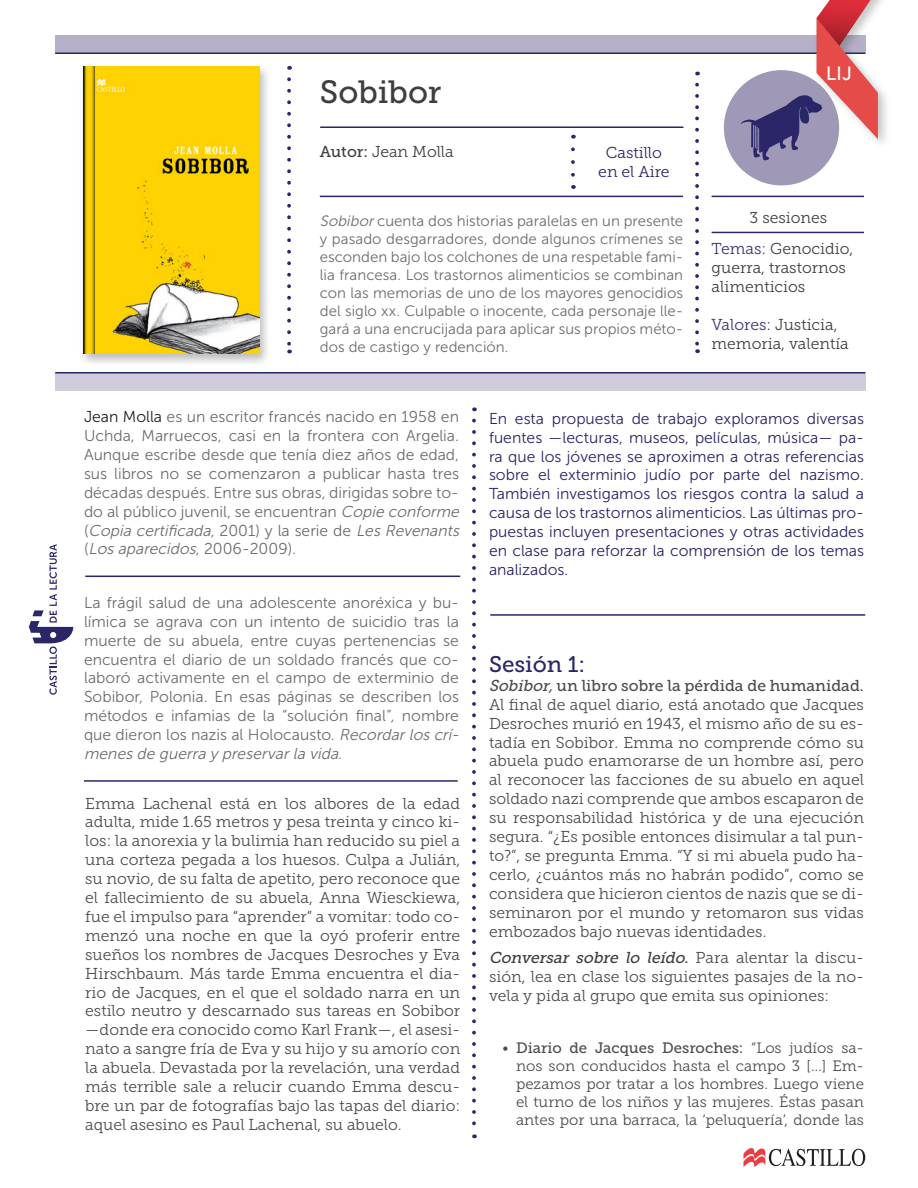
<style>
.page{position:relative;width:918px;height:1188px;background:#fff}
.page>*{position:absolute;margin:0;border:0;box-sizing:border-box;transform-origin:0 0}
._01_Título_del_libro{font:32.1px "Museo Slab 500";color:#3e3e3f}
._10_numero_de_sesion{font:22.5px "Museo Slab 500";color:#2a2668}
.t1{font:500 19.2px "Avenir";color:#fff}
._11_texto_de_sesión{font:15.75px/18.9px "Museo Slab 300";color:#4b4c4d;text-align:justify}
._04_descripción_de_l{font:15.75px/18.9px "Museo Sans 300";color:#6c6d70}
._09_Resumen_de_activ{font:15.75px/18.9px "Museo Sans 300";color:#2a2668;text-align:justify}
._07_sobre_el_autor{font:15.75px/18.9px "Museo Sans 300";color:#6c6d70}
.texto_temas_valores{font:15.75px/18.9px "Museo Slab 300";color:#3e3e3f}
._03_serie{font:15.75px/18.9px "Museo Slab 300";color:#2a2668;text-align:center}
._02_Autor_e_ilustrad{font:15.75px "Museo Slab 300";color:#3e3e3f}
._05_cantidad_de_sesi{font:15.75px "Museo Slab 300";color:#3e3e3f}
._04_descripción_de_l-2{font:15px/18px "Museo Sans 300";letter-spacing:.005em;color:#6c6d70;text-align:justify}
._11_texto_de_sesión-2{font:15px/18px "Museo Slab 300";color:#4b4c4d;text-align:justify}
.s1{font-family:"Museo Slab 500"}
.s2{font-style:italic}
.s3{color:#383571}
.s4{font-style:inherit}
.s5{color:#231f20}
.s6{font-family:"Museo Slab 500";font-style:italic}
.s7{font-family:"Museo Slab 500";font-style:italic;color:#3e3e3f}
.s8{font-family:"Museo Slab 500";color:#3e3e3f}
</style>
<div class="page">
<div style="left:79px;top:63px;width:192px;height:304px;background:#231f20;opacity:.3"></div>
<img style="left:95px;top:66px;width:165px;height:287px">
<div style="left:724px;top:70px;width:115px;height:115px;background:#9f98b7;border-radius:50%"></div>
<div style="left:55px;top:36px;width:810px;height:18px;background:#b5b0c7"></div>
<hr style="left:55px;top:52px;width:810px;height:2px;background:#2a2668">
<div style="left:55px;top:372px;width:810px;height:18px;background:#d0ccdc"></div>
<hr style="left:55px;top:372px;width:810px;height:2px;background:#2a2668">
<svg style="left:287px;top:79px;width:4px;height:274px"></svg>
<svg style="left:695px;top:85px;width:4px;height:268px"></svg>
<svg style="left:571px;top:149px;width:4px;height:40px"></svg>
<hr style="left:320px;top:127px;width:363px;height:1px;background:#2a2668">
<hr style="left:320px;top:196px;width:363px;height:1px;background:#2a2668">
<hr style="left:85px;top:576px;width:375px;height:1px;background:#2a2668">
<hr style="left:84px;top:780px;width:374px;height:2px;background:#2a2668">
<hr style="left:490px;top:614px;width:375px;height:2px;background:#2a2668">
<hr style="left:712px;top:196px;width:152px;height:1px;background:#2a2668">
<hr style="left:712px;top:232px;width:152px;height:1px;background:#2a2668">
<svg style="left:740px;top:0;width:146px;height:161px"></svg>
<svg style="left:84px;top:66px;width:11px;height:287px"></svg>
<svg style="left:29px;top:544px;width:45px;height:151px"></svg>
<svg style="left:744px;top:1148px;width:121px;height:19px"></svg>
<svg style="left:472px;top:421px;width:4px;height:717px"></svg>
<p class="_01_Título_del_libro" style="left:320px;top:74px;width:123px">Sobibor</p>
<p class="_02_Autor_e_ilustrad" style="left:320px;top:143px;width:136px"><span class="s1">Autor:</span> Jean Molla</p>
<p class="_03_serie" style="left:598px;top:143px;width:73px">Castillo en el Aire</p>
<p class="_04_descripción_de_l-2" style="left:320px;top:212px;width:365px"><span class="s2">Sobibor</span>cuenta dos historias paralelas en un presente y pasado desgarradores, donde algunos crímenes se esconden bajo los colchones de una respetable fami&shy;lia francesa. Los trastornos alimenticios se combinan con las memorias de uno de los mayores genocidios del siglo xx. Culpable o inocente, cada personaje lle&shy;gará a una encrucijada para aplicar sus propios méto&shy;dos de castigo y redención.</p>
<p class="t1" style="left:826px;top:57px;width:27px">LIJ</p>
<p class="_05_cantidad_de_sesi" style="left:750px;top:209px;width:79px">3 sesiones</p>
<p class="texto_temas_valores" style="left:712px;top:239px;width:143px"><span class="s3">Temas:</span> Genocidio, guerra, trastornos alimenticios</p>
<p class="texto_temas_valores" style="left:712px;top:315px;width:139px"><span class="s3">Valores:</span> <span class="s4">J</span>usticia, memoria, valentía</p>
<p class="_07_sobre_el_autor" style="left:84px;top:407px;width:380px"><span class="s5">Jean Molla</span> es un escritor francés nacido en 1958 en Uchda, Marruecos, casi en la frontera con Argelia.<br>Aunque escribe desde que tenía diez años de edad, sus libros no se comenzaron a publicar hasta tres décadas después. Entre sus obras, dirigidas sobre to&shy;do al público juvenil, se encuentran <span class="s2">Copie conforme </span>( <span class="s2">Copia certificada</span>, 2 0 0 1 ) y l a s e r i e d e <span class="s2">Les Revenants </span>( <span class="s2">Los aparecidos</span>, 2 0 0 6 - 2 0 0 9 ) .</p>
<p class="_09_Resumen_de_activ" style="left:489px;top:409px;width:377px">En esta propuesta de trabajo exploramos diversas fuentes —lecturas, museos, películas, música— pa&shy;ra que los jóvenes se aproximen a otras referencias sobre el exterminio judío por parte del nazismo.<br>También investigamos los riesgos contra la salud a causa de los trastornos alimenticios. Las últimas pro&shy;puestas incluyen presentaciones y otras actividades en clase para reforzar la comprensión de los temas analizados.</p>
<p class="_04_descripción_de_l" style="left:84px;top:593px;width:380px">La frágil salud de una adolescente anoréxica y bu&shy;límica se agrava con un intento de suicidio tras la muerte de su abuela, entre cuyas pertenencias se encuentra el diario de un soldado francés que co&shy;laboró activamente en el campo de exterminio de Sobibor, Polonia. En esas páginas se describen los métodos e infamias de la “solución final”, nombre que dieron los nazis al Holocausto. <span class="s2">Recordarlos crí&shy;menes de guerra y preservarla vida.</span></p>
<p class="_11_texto_de_sesión" style="left:85px;top:794px;width:377px">Emma Lachenal está en los albores de la edad adulta, mide 1.65 metros y pesa treinta y cinco ki&shy;los: la anorexia y la bulimia han reducido su piel a una corteza pegada a los huesos. Culpa a Julián, su novio, de su falta de apetito, pero reconoce que el fallecimiento de su abuela, Anna Wiesckiewa, fue el impulso para “aprender” a vomitar: todo co&shy;menzó una noche en que la oyó proferir entre sueños los nombres de Jacques Desroches y Eva Hirschbaum. Más tarde Emma encuentra el dia&shy;rio de Jacques, en el que el soldado narra en un estilo neutro y descarnado sus tareas en Sobibor —donde era conocido como Karl Frank—, el asesi&shy;nato a sangre fría de Eva y su hijo y su amorío con la abuela. Devastada por la revelación, una verdad más terrible sale a relucir cuando Emma descu&shy;bre un par de fotografías bajo las tapas del diario: aquel asesino es Paul Lachenal, su abuelo.</p>
<p class="_10_numero_de_sesion" style="left:489px;top:652px;width:98px">Sesión 1:</p>
<p class="_11_texto_de_sesión" style="left:489px;top:676px;width:377px"><span class="s6">Sobibor,</span><span class="s1">un libro sobre la pérdida de humanidad.<br></span>Al final de aquel diario, está anotado que Jacques Desroches murió en 1943, el mismo año de su es&shy;tadía en Sobibor. Emma no comprende cómo su abuela pudo enamorarse de un hombre así, pero al reconocer las facciones de su abuelo en aquel soldado nazi comprende que ambos escaparon de su responsabilidad histórica y de una ejecución segura. “¿Es posible entonces disimular a tal pun&shy;to?”, se pregunta Emma. “Y si mi abuela pudo ha&shy;cerlo, ¿cuántos más no habrán podido”, como se considera que hicieron cientos de nazis que se di&shy;seminaron por el mundo y retomaron sus vidas embozados bajo nuevas identidades.</p>
<p class="_11_texto_de_sesión" style="left:489px;top:948px;width:376px"><span class="s7">Conversar sobre lo leído</span><span class="s8">.</span> P a r a a l e n t a r l a d i s c u - sión, lea en clase los siguientes pasajes de la no&shy;vela y pida al grupo que emita sus opiniones:</p>
<p class="_11_texto_de_sesión-2" style="left:516px;top:1039px;width:350px;text-indent:-14px">• <span class="s1">Diario de Jacques Desroches:</span> “Los judíos sa&shy;nos son conducidos hasta el campo 3 […] Em&shy;pezamos por tratar a los hombres. Luego viene el turno de los niños y las mujeres. Éstas pasan antes por una barraca, la ‘peluquería’, donde las</p>
</div>
